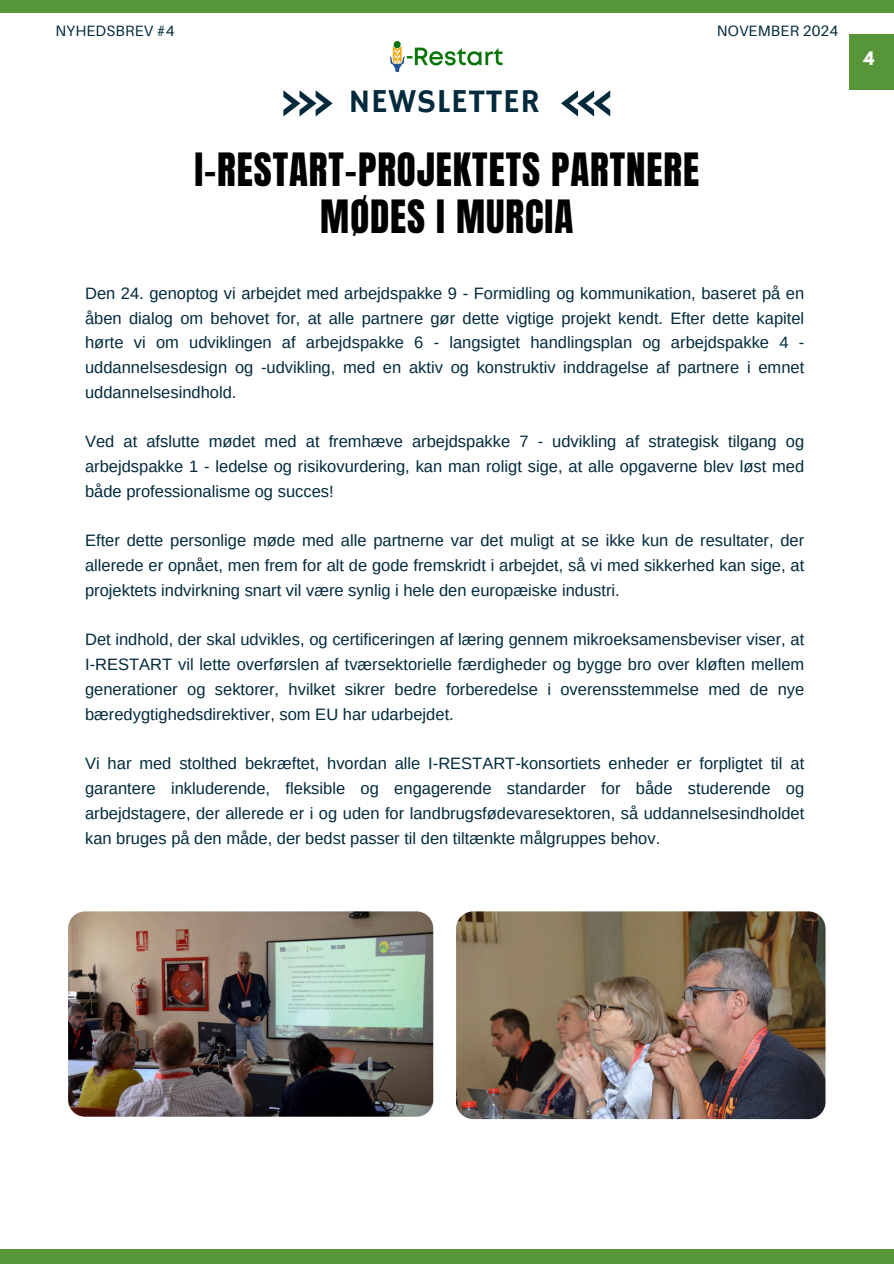
<style>
.page{position:relative;width:894px;height:1264px;background:#fff}
.page>*{position:absolute;margin:0;border:0;box-sizing:border-box;transform-origin:0 0}
.t1{font:39px/46.2px "Anton";letter-spacing:.025em;color:#000;text-align:center}
.t2{font:33.3px "Hammersmith One";letter-spacing:.02em;color:#022a3d}
.t3{font:16.5px/24.8px "Arimo";color:#022a3d;text-align:justify}
.t4{font:700 16.5px "League Spartan";color:#fff}
.t5{font:15px "Aileron";letter-spacing:.015em;color:#022a3d}
</style>
<div class="page">
<div style="left:0;top:0;width:893px;height:12px;background:#569639"></div>
<div style="left:0;top:1249px;width:893px;height:14px;background:#569639"></div>
<img style="left:389px;top:41px;width:114px;height:32px">
<svg style="left:283px;top:90px;width:49px;height:26px"></svg>
<svg style="left:561px;top:90px;width:49px;height:26px"></svg>
<img style="left:68px;top:911px;width:365px;height:205px;border-radius:17px">
<img style="left:456px;top:911px;width:369px;height:208px;border-radius:17px">
<div style="left:849px;top:34px;width:44px;height:55px;background:#569639"></div>
<p class="t5" style="left:55px;top:21px;width:121px">NYHEDSBREV #4</p>
<p class="t5" style="left:716px;top:21px;width:123px">NOVEMBER 2024</p>
<h3 class="t2" style="left:348px;top:81px;width:193px">NEWSLETTER</h3>
<p class="t1" style="left:194px;top:148px;width:506px">I-RESTART-PROJEKTETS PARTNERE<br>MØDES I MURCIA</p>
<h2 class="t3" style="left:85px;top:281px;width:720px">Den 24. genoptog vi arbejdet med arbejdspakke 9 - Formidling og kommunikation, baseret på en åben dialog om behovet for, at alle partnere gør dette vigtige projekt kendt. Efter dette kapitel hørte vi om udviklingen af arbejdspakke 6 - langsigtet handlingsplan og arbejdspakke 4 - uddannelsesdesign og -udvikling, med en aktiv og konstruktiv inddragelse af partnere i emnet uddannelsesindhold.</h2>
<p class="t3" style="left:85px;top:429px;width:720px">Ved at afslutte mødet med at fremhæve arbejdspakke 7 - udvikling af strategisk tilgang og arbejdspakke 1 - ledelse og risikovurdering, kan man roligt sige, at alle opgaverne blev løst med både professionalisme og succes!</p>
<p class="t3" style="left:85px;top:528px;width:720px">Efter dette personlige møde med alle partnerne var det muligt at se ikke kun de resultater, der allerede er opnået, men frem for alt de gode fremskridt i arbejdet, så vi med sikkerhed kan sige, at projektets indvirkning snart vil være synlig i hele den europæiske industri.</p>
<h3 class="t3" style="left:85px;top:627px;width:720px">Det indhold, der skal udvikles, og certificeringen af læring gennem mikroeksamensbeviser viser, at I-RESTART vil lette overførslen af tværsektorielle færdigheder og bygge bro over kløften mellem generationer og sektorer, hvilket sikrer bedre forberedelse i overensstemmelse med de nye bæredygtighedsdirektiver, som EU har udarbejdet.</h3>
<p class="t3" style="left:85px;top:751px;width:720px">Vi har med stolthed bekræftet, hvordan alle I-RESTART-konsortiets enheder er forpligtet til at garantere inkluderende, fleksible og engagerende standarder for både studerende og arbejdstagere, der allerede er i og uden for landbrugsfødevaresektoren, så uddannelsesindholdet kan bruges på den måde, der bedst passer til den tiltænkte målgruppes behov.</p>
<p class="t4" style="left:863px;top:51px;width:12px">4</p>
</div>
